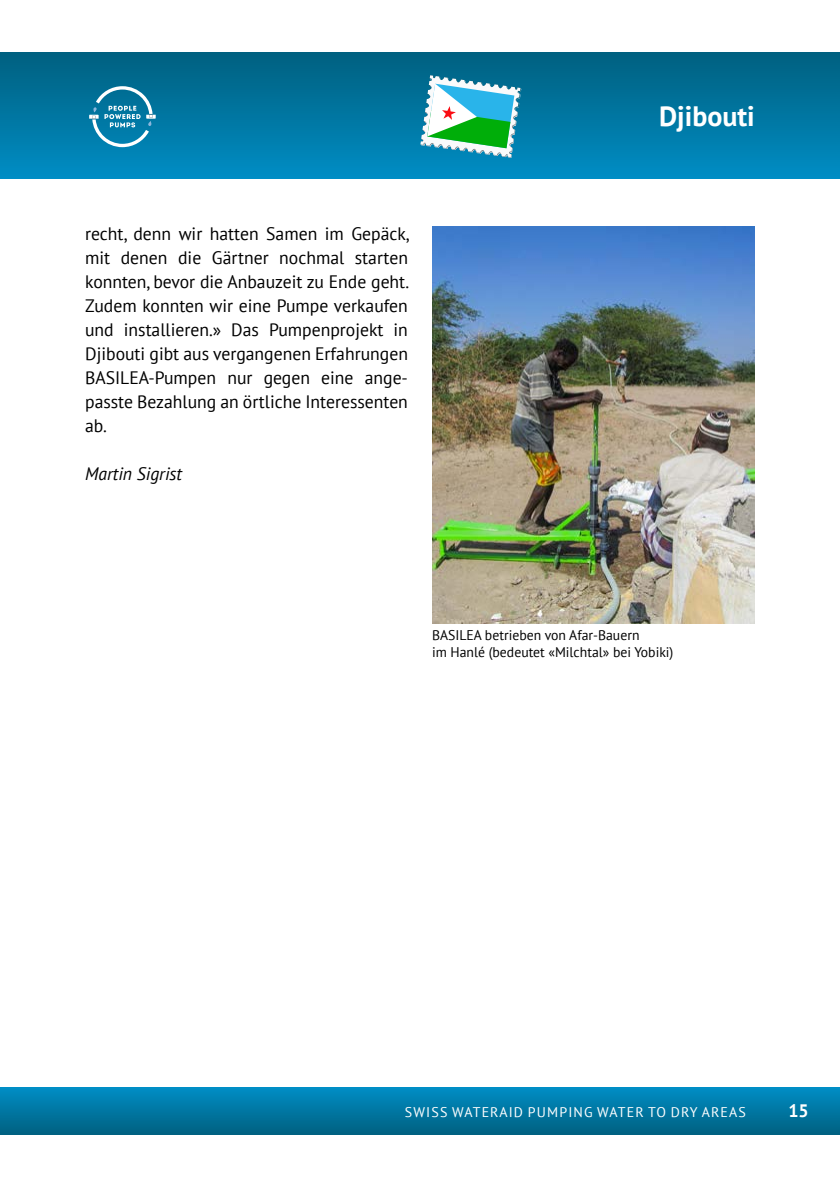
<style>
.page{position:relative;width:840px;height:1191px;background:#fff}
.page>*{position:absolute;margin:0;border:0;box-sizing:border-box;transform-origin:0 0}
.t1{font:700 28px "PT Sans";color:#fff}
.t2{font:18px/24px "PT Sans";color:#000;text-align:justify}
.t3{font:italic 18px "PT Sans";color:#000}
.t4{font:700 18px "PT Sans";color:#fff}
.t5{font:14px/17px "PT Sans";color:#000}
.t6{font:14px "PT Sans";letter-spacing:.08em;color:#fff}
</style>
<div class="page">
<div style="left:0;top:1087px;width:839px;height:47px;background:linear-gradient(to bottom,#008ec5,#006181)"></div>
<div style="left:0;top:52px;width:839px;height:127px;background:linear-gradient(to bottom,#005f7f,#008dc4)"></div>
<svg style="left:89px;top:86px;width:67px;height:61px;background:#3291b3"></svg>
<svg style="left:420px;top:75px;width:101px;height:83px"></svg>
<img style="left:432px;top:227px;width:322px;height:397px">
<p class="t2" style="left:85px;top:222px;width:325px">recht, denn wir hatten Samen im Gepäck, mit denen die Gärtner nochmal starten konnten, bevor die Anbauzeit zu Ende geht.<br>Zudem konnten wir eine Pumpe verkaufen und installieren.» Das Pumpenprojekt in Djibouti gibt aus vergangenen Erfahrungen BASILEA-Pumpen nur gegen eine ange&shy;passte Bezahlung an örtliche Interessenten ab.</p>
<p class="t3" style="left:85px;top:463px;width:98px">Martin Sigrist</p>
<p class="t1" style="left:658px;top:97px;width:97px">Djibouti</p>
<p class="t5" style="left:432px;top:626px;width:243px">BASILEA betrieben von Afar-Bauern<br>im Hanlé (bedeutet «Milchtal» bei Yobiki)</p>
<p class="t6" style="left:405px;top:1102px;width:342px">SWISS WATERAID PUMPING WATER TO DRY AREAS</p>
<p class="t4" style="left:787px;top:1098px;width:22px">15</p>
</div>
